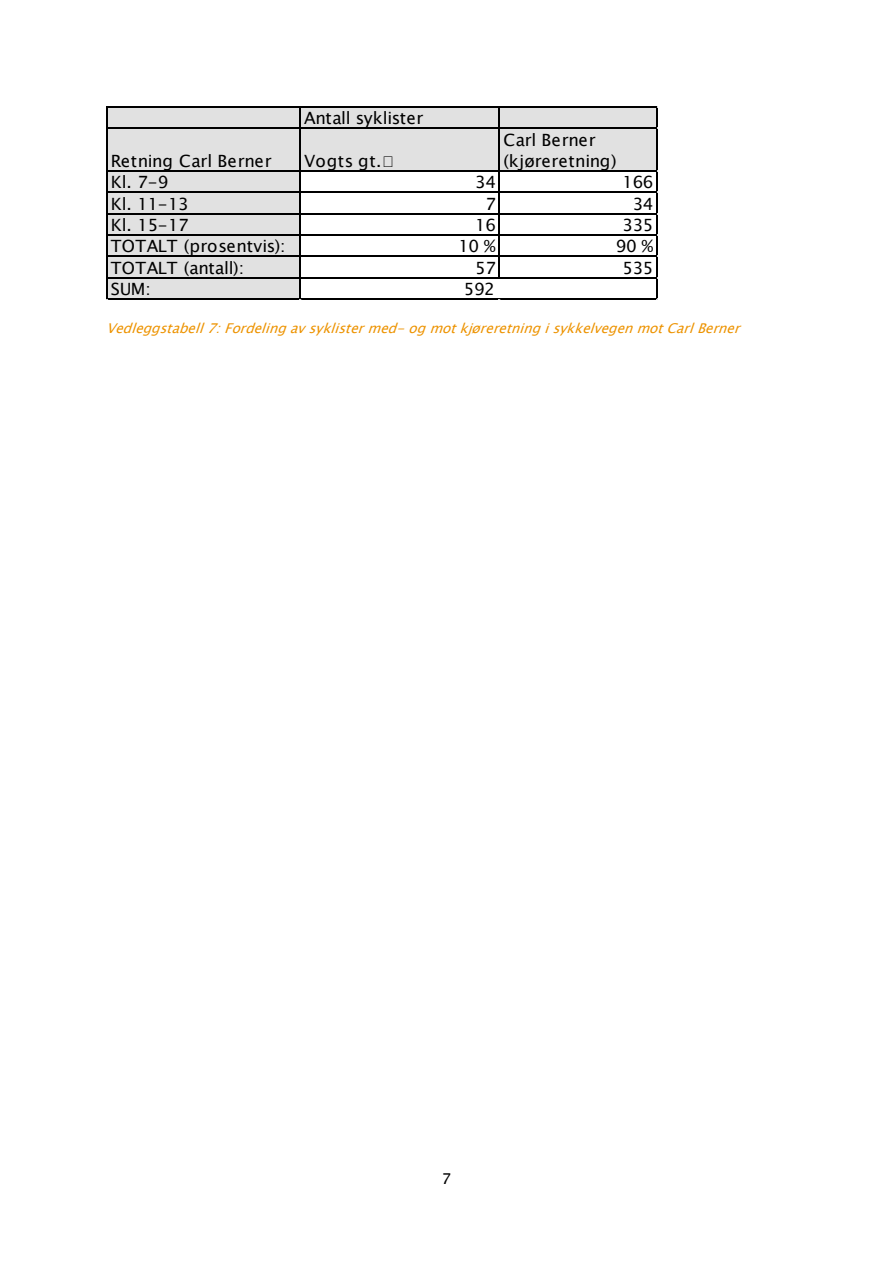
<style>
.page{position:relative;width:893px;height:1263px;background:#fff}
.page>*{position:absolute;margin:0;border:0;box-sizing:border-box;transform-origin:0 0}
.t1{font:16.95px/21.3px "Lucida Sans Unicode";letter-spacing:-.01em;color:#000}
.t2{font:16.95px "Lucida Sans Unicode";letter-spacing:.015em;color:#000}
.t3{font:15px "Lucida Sans Unicode";color:#000}
.t4{font:italic 13.5px "Lucida Sans Unicode";color:#ed9300}
</style>
<div class="page">
<div style="left:107px;top:107px;width:551px;height:64px;background:#e1e1e1"></div>
<div style="left:107px;top:170px;width:194px;height:130px;background:#e1e1e1"></div>
<hr style="left:107px;top:106px;width:551px;height:1px;background:#000">
<hr style="left:107px;top:128px;width:551px;height:1px;background:#000">
<hr style="left:107px;top:170px;width:551px;height:1px;background:#000">
<hr style="left:107px;top:192px;width:551px;height:1px;background:#000">
<hr style="left:107px;top:213px;width:551px;height:1px;background:#000">
<hr style="left:107px;top:234px;width:551px;height:2px;background:#000">
<hr style="left:107px;top:256px;width:551px;height:1px;background:#000">
<hr style="left:107px;top:277px;width:551px;height:1px;background:#000">
<hr style="left:106px;top:106px;width:1px;height:194px;background:#000">
<hr style="left:300px;top:107px;width:1px;height:193px;background:#000">
<hr style="left:499px;top:107px;width:1px;height:171px;background:#000">
<hr style="left:107px;top:299px;width:551px;height:1px;background:#000">
<hr style="left:656px;top:107px;width:2px;height:193px;background:#000">
<p class="t1" style="left:304px;top:106px;width:121px">Antall syklister</p>
<p class="t1" style="left:111px;top:149px;width:162px">Retning Carl Berner</p>
<p class="t1" style="left:304px;top:149px;width:79px">Vogts gt.</p>
<p class="t1" style="left:503px;top:127px;width:115px">Carl Berner (kjøreretning)</p>
<p class="t1" style="left:111px;top:170px;width:59px">Kl. 7-9</p>
<p class="t1" style="left:475px;top:170px;width:22px">34</p>
<p class="t1" style="left:623px;top:170px;width:33px">166</p>
<p class="t1" style="left:111px;top:191px;width:80px">Kl. 11-13</p>
<p class="t1" style="left:485px;top:191px;width:12px">7</p>
<p class="t1" style="left:633px;top:191px;width:22px">34</p>
<p class="t1" style="left:111px;top:213px;width:80px">Kl. 15-17</p>
<p class="t1" style="left:475px;top:213px;width:22px">16</p>
<p class="t1" style="left:623px;top:213px;width:33px">335</p>
<p class="t2" style="left:111px;top:234px;width:176px">TOTALT (prosentvis):</p>
<p class="t1" style="left:458px;top:234px;width:39px">10 %</p>
<p class="t1" style="left:616px;top:234px;width:39px">90 %</p>
<p class="t1" style="left:111px;top:256px;width:135px">TOTALT (antall):</p>
<p class="t1" style="left:475px;top:256px;width:22px">57</p>
<p class="t1" style="left:623px;top:256px;width:33px">535</p>
<p class="t1" style="left:111px;top:277px;width:42px">SUM:</p>
<p class="t1" style="left:464px;top:277px;width:33px">592</p>
<p class="t4" style="left:106px;top:318px;width:639px">Vedleggstabell7:Fordeling avsyklistermed- og motkjøreretningisykkelvegen motCarlBerner</p>
<p class="t3" style="left:442px;top:1167px;width:11px">7</p>
</div>
